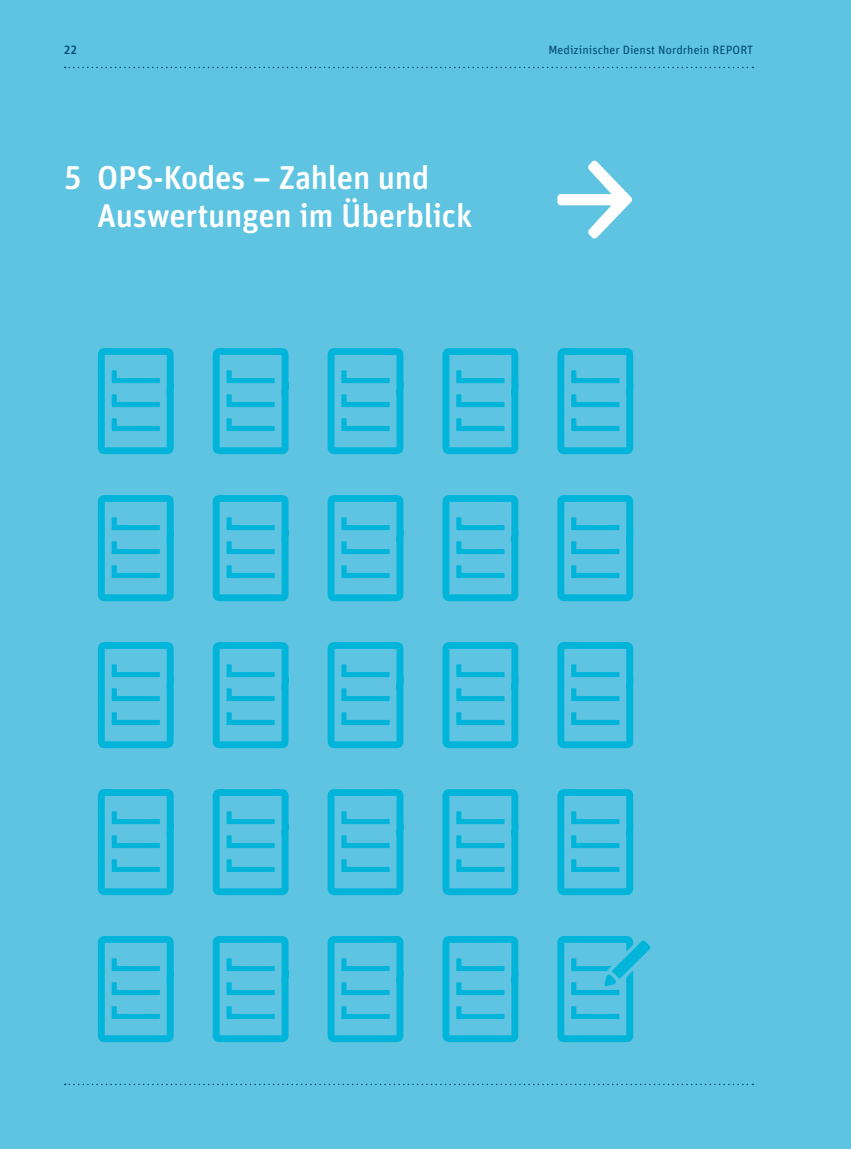
<style>
.page{position:relative;width:851px;height:1149px;background:#fff}
.page>*{position:absolute;margin:0;border:0;box-sizing:border-box;transform-origin:0 0}
.H2_Kapitelheadline{font:500 33px/38.4px "Unit Rounded Pro";letter-spacing:-.01em;color:#fff}
.t1{font:12px "Unit Rounded Pro";letter-spacing:.005em;color:#004b70}
.t2{font:500 12px "Unit Rounded Pro";color:#004b70}
</style>
<div class="page">
<div style="left:0;top:0;width:850px;height:1148px;background:#5ec4e1"></div>
<svg style="left:65px;top:1083px;width:688px;height:1px"></svg>
<svg style="left:65px;top:67px;width:688px;height:1px"></svg>
<svg style="left:557px;top:935px;width:93px;height:106px;background:#3dbede"></svg>
<svg style="left:213px;top:348px;width:75px;height:106px;background:#39bdde"></svg>
<svg style="left:98px;top:348px;width:76px;height:106px;background:#39bdde"></svg>
<svg style="left:327px;top:348px;width:76px;height:106px;background:#3abdde"></svg>
<svg style="left:442px;top:348px;width:76px;height:106px;background:#3abdde"></svg>
<svg style="left:557px;top:348px;width:76px;height:106px;background:#3abdde"></svg>
<svg style="left:213px;top:495px;width:75px;height:106px;background:#39bdde"></svg>
<svg style="left:98px;top:495px;width:76px;height:106px;background:#39bdde"></svg>
<svg style="left:327px;top:495px;width:76px;height:106px;background:#3abdde"></svg>
<svg style="left:442px;top:495px;width:76px;height:106px;background:#3abdde"></svg>
<svg style="left:557px;top:495px;width:76px;height:106px;background:#3abdde"></svg>
<svg style="left:213px;top:642px;width:75px;height:106px;background:#39bdde"></svg>
<svg style="left:98px;top:642px;width:76px;height:106px;background:#39bdde"></svg>
<svg style="left:327px;top:642px;width:76px;height:106px;background:#3abdde"></svg>
<svg style="left:442px;top:642px;width:76px;height:106px;background:#3abdde"></svg>
<svg style="left:557px;top:642px;width:76px;height:106px;background:#3abdde"></svg>
<svg style="left:213px;top:788px;width:75px;height:106px;background:#3abdde"></svg>
<svg style="left:98px;top:788px;width:76px;height:106px;background:#39bdde"></svg>
<svg style="left:327px;top:788px;width:76px;height:106px;background:#3bbede"></svg>
<svg style="left:442px;top:788px;width:76px;height:106px;background:#3bbede"></svg>
<svg style="left:557px;top:788px;width:76px;height:106px;background:#3abdde"></svg>
<svg style="left:213px;top:935px;width:75px;height:106px;background:#3abdde"></svg>
<svg style="left:98px;top:935px;width:76px;height:106px;background:#39bdde"></svg>
<svg style="left:327px;top:935px;width:76px;height:106px;background:#3bbede"></svg>
<svg style="left:442px;top:935px;width:76px;height:106px;background:#3bbede"></svg>
<svg style="left:557px;top:160px;width:75px;height:79px"></svg>
<p class="t2" style="left:64px;top:41px;width:15px">22</p>
<p class="t1" style="left:548px;top:41px;width:206px">Medizinischer Dienst Nordrhein REPORT</p>
<p class="H2_Kapitelheadline" style="left:97px;top:157px;width:376px;text-indent:-33px">5 OPS-Kodes – Zahlen und<br>Auswertungen im Überblick</p>
</div>
